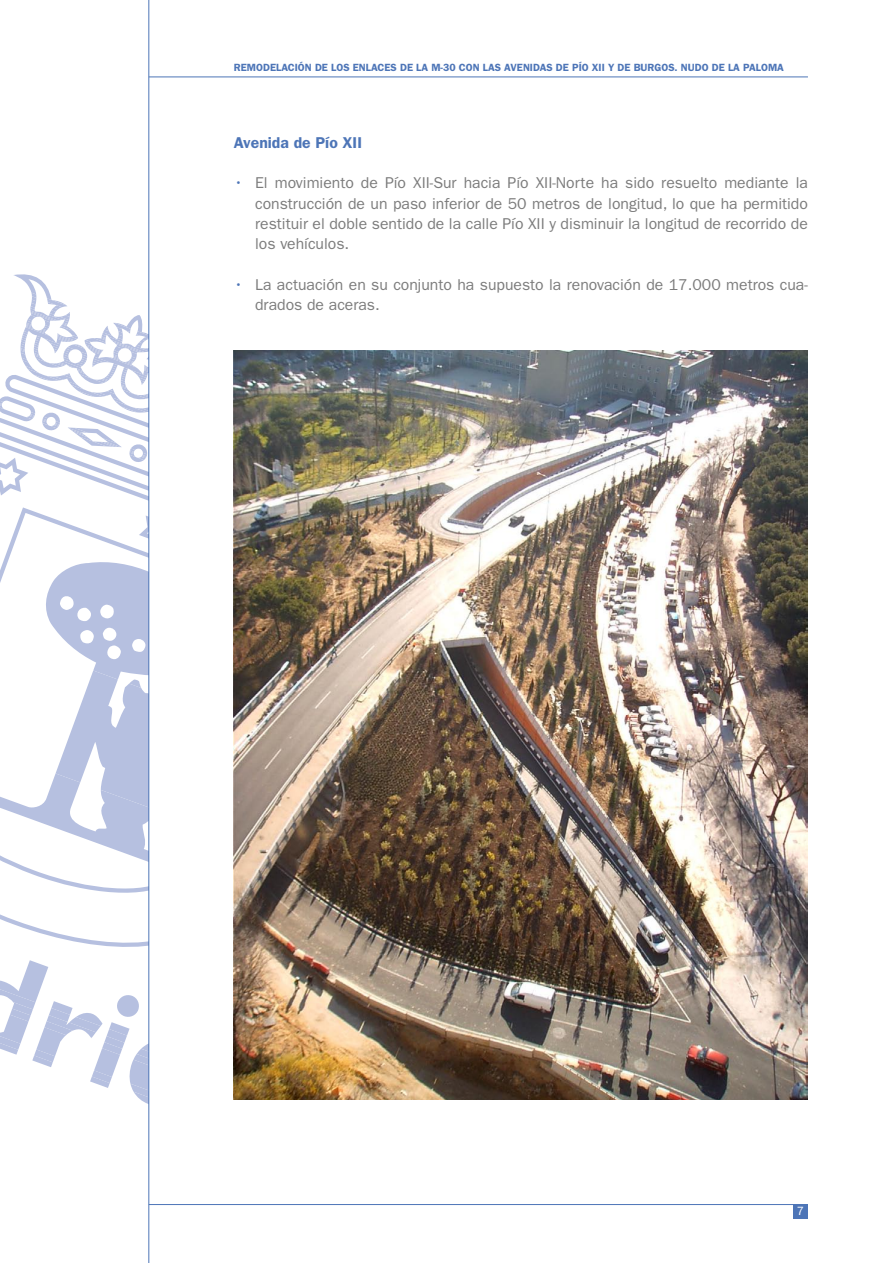
<style>
.page{position:relative;width:893px;height:1263px;background:#fff}
.page>*{position:absolute;margin:0;border:0;box-sizing:border-box;transform-origin:0 0}
.TEXTO{font:15.75px/20.2px "ITC Franklin Gothic Std";color:#7c7c7c;text-align:justify}
.SUBTITULAR{font:600 15.75px "ITC Franklin Gothic Std";color:#4d75b7}
.t1{font:12px "ITC Franklin Gothic Std";color:#fff}
.t2{font:600 10.5px "ITC Franklin Gothic Std";color:#4d75b7}
.s1{color:#4d75b7}
</style>
<div class="page">
<svg style="left:0;top:274px;width:148px;height:830px"></svg>
<div style="left:793px;top:1204px;width:15px;height:14px;background:#4d75b7"></div>
<hr style="left:149px;top:77px;width:659px;height:1px;background:#4d75b7">
<hr style="left:149px;top:1204px;width:659px;height:1px;background:#4d75b7">
<hr style="left:148px;top:0;width:1px;height:1263px;background:#4d75b7">
<img style="left:234px;top:350px;width:574px;height:750px">
<p class="t2" style="left:234px;top:61px;width:552px">REMODELACIÓN DE LOS ENLACES DE LA M-30 CON LAS AVENIDAS DE PÍO XII Y DE BURGOS. NUDO DE LA PALOMA</p>
<p class="SUBTITULAR" style="left:234px;top:133px;width:130px">Avenida de Pío XII</p>
<p class="TEXTO" style="left:255px;top:173px;width:554px;text-indent:-21px"><span class="s1">•</span> El movimiento de Pío XII-Sur hacia Pío XII-Norte ha sido resuelto mediante la construcción de un paso inferior de 50 metros de longitud, lo que ha permitido restituir el doble sentido de la calle Pío XII y disminuir la longitud de recorrido de los vehículos.</p>
<p class="TEXTO" style="left:255px;top:274px;width:554px;text-indent:-21px"><span class="s1">•</span> La actuación en su conjunto ha supuesto la renovación de 17.000 metros cua&shy;drados de aceras.</p>
<p class="t1" style="left:797px;top:1204px;width:9px">7</p>
</div>
